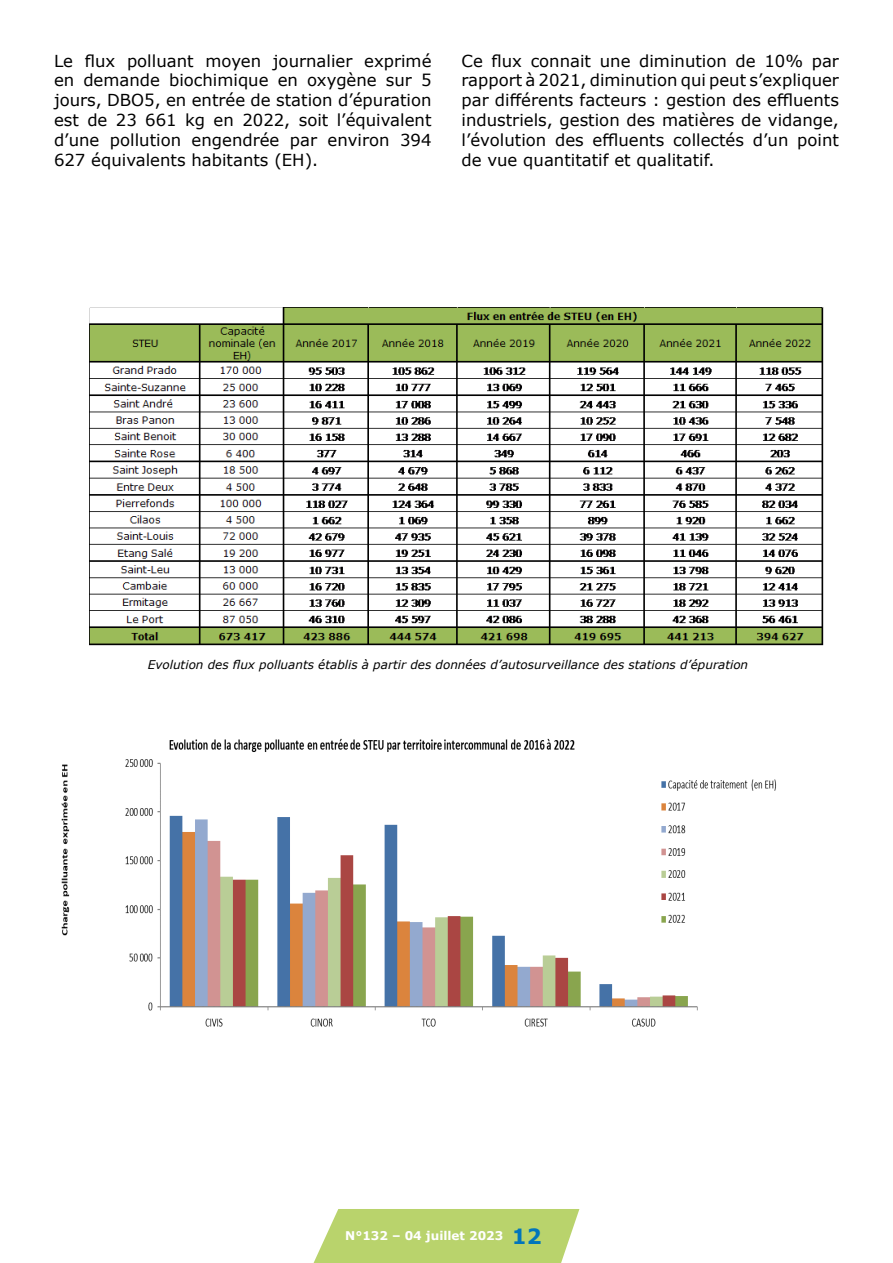
<style>
.page{position:relative;width:893px;height:1263px;background:#fff}
.page>*{position:absolute;margin:0;border:0;box-sizing:border-box;transform-origin:0 0}
.t1{font:16.5px/19.8px "Verdana";color:#000;text-align:justify}
.t2{font:italic 12px "Verdana";color:#000}
.t3{font:700 12px "Verdana Pro";color:#fff}
.s1{font-size:21px;color:#0075bc}
</style>
<div class="page">
<svg style="left:314px;top:1209px;width:265px;height:54px;background:#bed677"></svg>
<img style="left:89px;top:308px;width:734px;height:337px">
<img style="left:61px;top:738px;width:715px;height:289px">
<p class="t1" style="left:54px;top:51px;width:379px">Le flux polluant moyen journalier exprimé en demande biochimique en oxygène sur 5 jours, DBO5, en entrée de station d’épuration est de 23 661 kg en 2022, soit l’équivalent d’une pollution engendrée par environ 394<br>627 équivalents habitants (EH).</p>
<p class="t1" style="left:461px;top:51px;width:379px">Ce flux connait une diminution de 10% par rapport à 2021, diminution qui peut s’expliquer par différents facteurs : gestion des effluents industriels, gestion des matières de vidange, l’évolution des effluents collectés d’un point de vue quantitatif et qualitatif.</p>
<p class="t2" style="left:148px;top:656px;width:602px">Evolution des flux polluants établis à partir des données d’autosurveillance des stations d’épuration</p>
<p class="t3" style="left:345px;top:1228px;width:198px">N°132 – 04 juillet 2023 <span class="s1">12</span></p>
</div>
